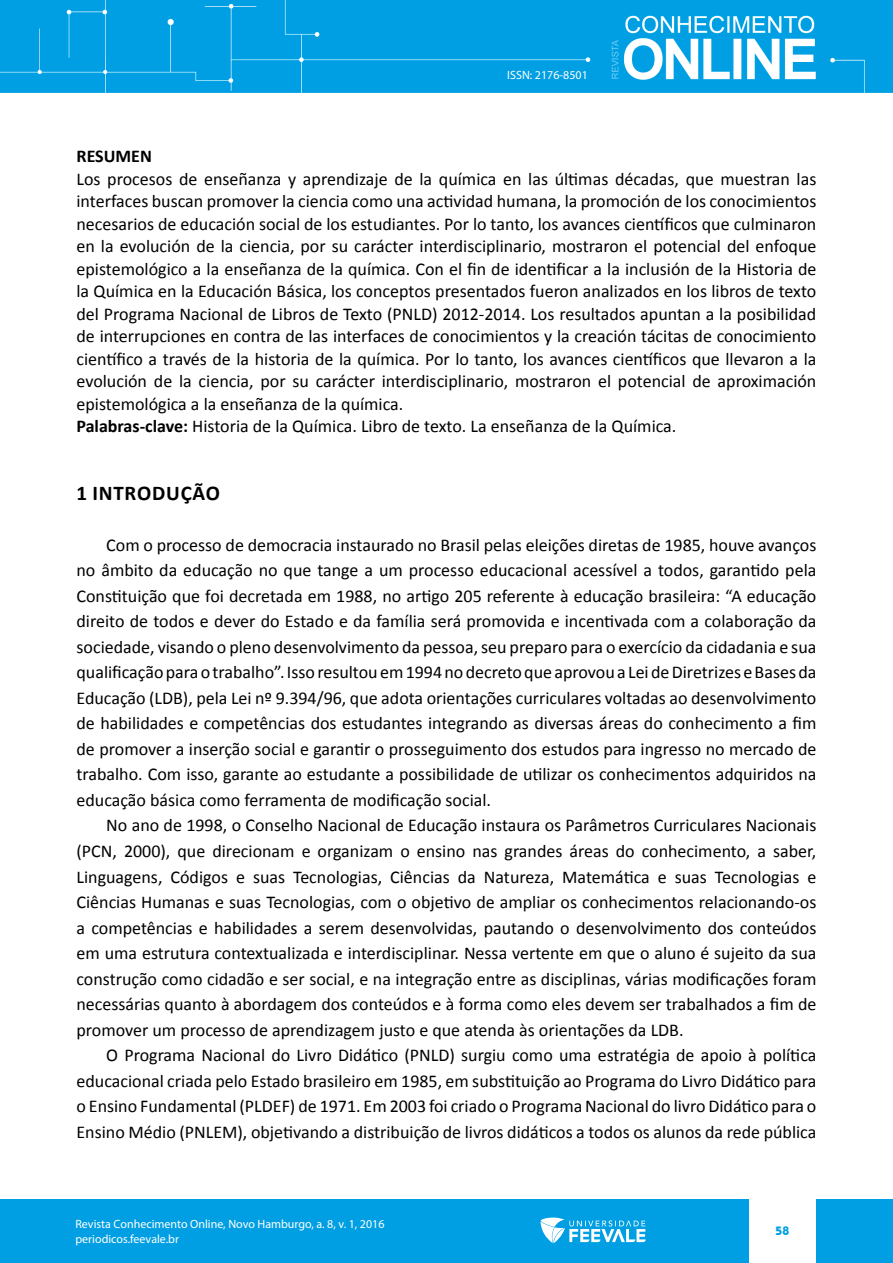
<style>
.page{position:relative;width:893px;height:1263px;background:#fff}
.page>*{position:absolute;margin:0;border:0;box-sizing:border-box;transform-origin:0 0}
.t1{font:700 21px "Calibri";letter-spacing:.04em;color:#000}
.t2{font:18px/25.5px "Calibri";color:#000;text-align:justify}
.t3{font:700 18px "Calibri";color:#000}
.t4{font:12px/15px "Myriad Pro";color:#fff}
.t5{font:700 12px "Bauhaus IT Cby BT";color:#009fe3}
.s1{font-weight:700}
</style>
<div class="page">
<img style="left:0;top:0;width:893px;height:93px">
<div style="left:816px;top:1199px;width:77px;height:64px;background:#009fe3"></div>
<div style="left:0;top:1199px;width:748px;height:64px;background:#009fe3"></div>
<svg style="left:540px;top:1217px;width:106px;height:26px"></svg>
<p class="t4" style="left:507px;top:67px;width:82px">ISSN: 2176-8501</p>
<p class="t3" style="left:77px;top:145px;width:77px">RESUMEN</p>
<p class="t2" style="left:77px;top:168px;width:741px;line-height:22.5px;text-align:left">Los procesos de enseñanza y aprendizaje de la química en las últimas décadas, que muestran las interfaces buscan promover la ciencia como una actividad humana, la promoción de los conocimientos necesarios de educación social de los estudiantes. Por lo tanto, los avances científicos que culminaron en la evolución de la ciencia, por su carácter interdisciplinario, mostraron el potencial del enfoque epistemológico a la enseñanza de la química. Con el fin de identificar a la inclusión de la Historia de la Química en la Educación Básica, los conceptos presentados fueron analizados en los libros de texto del Programa Nacional de Libros de Texto (PNLD) 2012-2014. Los resultados apuntan a la posibilidad de interrupciones en contra de las interfaces de conocimientos y la creación tácitas de conocimiento científico a través de la historia de la química. Por lo tanto, los avances científicos que llevaron a la evolución de la ciencia, por su carácter interdisciplinario, mostraron el potencial de aproximación epistemológica a la enseñanza de la química.<br><span class="s1">Palabras-clave:</span> Historia de la Química. Libro de texto. La enseñanza de la Química.</p>
<p class="t1" style="left:77px;top:479px;width:145px">1 INTRODUÇÃO</p>
<p class="t2" style="left:77px;top:532px;width:741px;text-indent:30px">Com o processo de democracia instaurado no Brasil pelas eleições diretas de 1985, houve avanços no âmbito da educação no que tange a um processo educacional acessível a todos, garantido pela Constituição que foi decretada em 1988, no artigo 205 referente à educação brasileira: “A educação direito de todos e dever do Estado e da família será promovida e incentivada com a colaboração da sociedade, visando o pleno desenvolvimento da pessoa, seu preparo para o exercício da cidadania e sua qualificação para o trabalho”. Isso resultou em 1994 no decreto que aprovou a Lei de Diretrizes e Bases da Educação (LDB), pela Lei nº 9.394/96, que adota orientações curriculares voltadas ao desenvolvimento de habilidades e competências dos estudantes integrando as diversas áreas do conhecimento a fim de promover a inserção social e garantir o prosseguimento dos estudos para ingresso no mercado de trabalho. Com isso, garante ao estudante a possibilidade de utilizar os conhecimentos adquiridos na educação básica como ferramenta de modificação social.</p>
<p class="t2" style="left:77px;top:813px;width:741px;text-indent:30px">No ano de 1998, o Conselho Nacional de Educação instaura os Parâmetros Curriculares Nacionais (PCN, 2000), que direcionam e organizam o ensino nas grandes áreas do conhecimento, a saber, Linguagens, Códigos e suas Tecnologias, Ciências da Natureza, Matemática e suas Tecnologias e Ciências Humanas e suas Tecnologias, com o objetivo de ampliar os conhecimentos relacionando-os a competências e habilidades a serem desenvolvidas, pautando o desenvolvimento dos conteúdos em uma estrutura contextualizada e interdisciplinar. Nessa vertente em que o aluno é sujeito da sua construção como cidadão e ser social, e na integração entre as disciplinas, várias modificações foram necessárias quanto à abordagem dos conteúdos e à forma como eles devem ser trabalhados a fim de promover um processo de aprendizagem justo e que atenda às orientações da LDB.</p>
<p class="t2" style="left:77px;top:1042px;width:741px;text-indent:30px">O Programa Nacional do Livro Didático (PNLD) surgiu como uma estratégia de apoio à política educacional criada pelo Estado brasileiro em 1985, em substituição ao Programa do Livro Didático para o Ensino Fundamental (PLDEF) de 1971. Em 2003 foi criado o Programa Nacional do livro Didático para o Ensino Médio (PNLEM), objetivando a distribuição de livros didáticos a todos os alunos da rede pública</p>
<p class="t4" style="left:75px;top:1216px;width:311px">Revista Conhecimento Online, Novo Hamburgo, a. 8, v. 1, 2016 periodicos.feevale.br</p>
<p class="t5" style="left:776px;top:1223px;width:15px">58</p>
</div>
